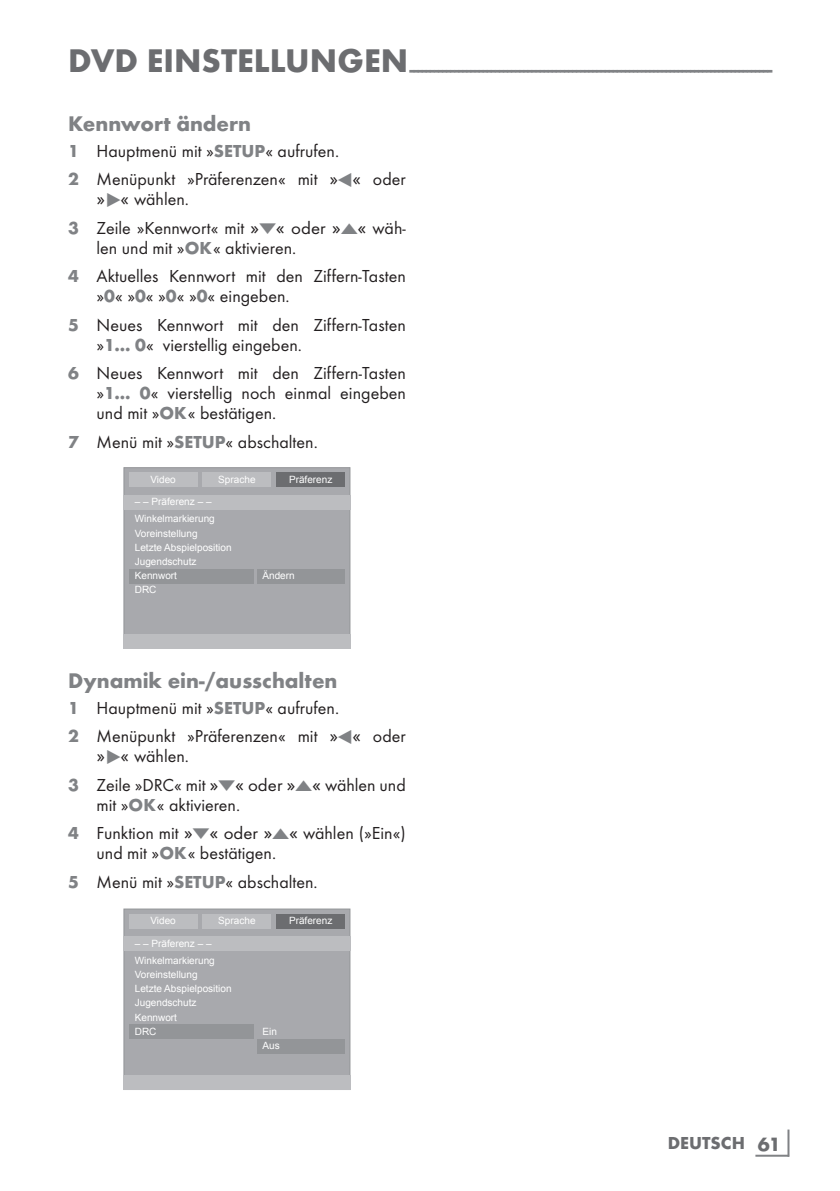
<style>
.page{position:relative;width:840px;height:1191px;background:#fff}
.page>*{position:absolute;margin:0;border:0;box-sizing:border-box;transform-origin:0 0}
.t1{font:700 22px "Futura TOT";color:#808285}
.t2{font:700 20px "Futura TOT";color:#808285}
.t3{font:18px/28.6px "Futura TOT Boo";color:#231f20}
.t4{font:700 18px "Futura TOT";color:#6c6d70}
.t5{font:10px/14.2px "Arial";color:#fff}
.s1{font-family:"Futura TOT";font-weight:700;color:#808285}
.s2{font-size:20px}
.s3{font-family:"BEKOYB1 RC";font-size:27.2px;color:#808285}
.s4{font-family:"BEKOYB1 RC";font-size:20px;color:#808285}
</style>
<div class="page">
<hr style="left:787px;top:1129px;width:2px;height:27px;background:#808285">
<hr style="left:755px;top:1154px;width:33px;height:2px;background:#808285">
<div style="left:123px;top:467px;width:227px;height:181px;background:#a8a9ad;border:1px solid #939598"></div>
<div style="left:129px;top:473px;width:68px;height:14px;background:#bcbdc0"></div>
<div style="left:276px;top:473px;width:68px;height:14px;background:#6c6d70"></div>
<div style="left:203px;top:473px;width:68px;height:14px;background:#bcbdc0"></div>
<div style="left:123px;top:495px;width:227px;height:15px;background:#bcbdc0"></div>
<div style="left:123px;top:634px;width:227px;height:14px;background:#bcbdc0"></div>
<div style="left:257px;top:569px;width:87px;height:14px;background:#939598"></div>
<div style="left:129px;top:569px;width:125px;height:14px;background:#939598"></div>
<div style="left:123px;top:908px;width:227px;height:182px;background:#a8a9ad;border:1px solid #939598"></div>
<div style="left:129px;top:914px;width:68px;height:14px;background:#bcbdc0"></div>
<div style="left:276px;top:914px;width:68px;height:14px;background:#6c6d70"></div>
<div style="left:203px;top:914px;width:68px;height:14px;background:#bcbdc0"></div>
<div style="left:123px;top:937px;width:227px;height:14px;background:#bcbdc0"></div>
<div style="left:123px;top:1075px;width:227px;height:15px;background:#bcbdc0"></div>
<div style="left:257px;top:1039px;width:87px;height:14px;background:#939598"></div>
<div style="left:129px;top:1024px;width:125px;height:15px;background:#939598"></div>
<p class="t2" style="left:68px;top:57px;width:705px"><sup>DVD</sup> <sup>EIN</sup> <sup>STELL</sup> <sup>UNG</sup> <sup>EN</sup> -----------------------------------------------------------------------------------------</p>
<p class="t1" style="left:68px;top:110px;width:184px">Kennwort ändern</p>
<p class="t3" style="left:68px;top:136px;width:339px"><span class="s1">1</span> Hauptmenü mit »<span class="s1">Setup</span>« aufrufen.<br><span class="s1">2</span> Menüpunkt »Präferenzen« mit <span class="s2">»</span><span class="s3">B</span><span class="s2">«</span> oder</p>
<p class="t3" style="left:68px;top:185px;width:339px;text-indent:28px"><span class="s2">»</span><span class="s3">A</span><span class="s2">«</span> wählen.<br><span class="s1">3</span> Zeile »Kennwort« mit <span class="s2">»</span><span class="s4">C</span><span class="s2">«</span> oder <span class="s2">»</span><span class="s4">D</span><span class="s2">«</span> wäh-</p>
<p class="t3" style="left:68px;top:233px;width:339px;text-indent:28px">len und mit »<span class="s1">OK</span>« aktivieren.<br><span class="s1">4</span> Aktuelles Kennwort mit den Ziffern-Tasten</p>
<p class="t3" style="left:68px;top:282px;width:339px;text-indent:28px">»<span class="s1">0</span>« »<span class="s1">0</span>« »<span class="s1">0</span>« »<span class="s1">0</span>« eingeben.<br><span class="s1">5</span> Neues Kennwort mit den Ziffern-Tasten</p>
<p class="t3" style="left:68px;top:330px;width:339px;text-indent:28px">»<span class="s1">1... 0</span>« vierstellig eingeben.<br><span class="s1">6</span> Neues Kennwort mit den Ziffern-Tasten</p>
<p class="t3" style="left:96px;top:383px;width:311px;line-height:20px">»<span class="s1">1... 0</span>« vierstellig noch einmal eingeben und mit »<span class="s1">OK</span>« bestätigen.</p>
<p class="t3" style="left:68px;top:427px;width:251px"><span class="s1">7</span> Menü mit »<span class="s1">Setup</span>« abschalten.</p>
<p class="t5" style="left:150px;top:472px;width:27px">Video</p>
<p class="t5" style="left:218px;top:472px;width:39px">Sprache</p>
<p class="t5" style="left:289px;top:472px;width:45px">Präferenz</p>
<p class="t5" style="left:135px;top:493px;width:82px;line-height:17px">– – Präferenz – –<br>Winkelmarkierung</p>
<p class="t5" style="left:135px;top:526px;width:98px">Voreinstellung<br>Letzte Abspielposition<br>Jugendschutz<br>Kennwort</p>
<p class="t5" style="left:262px;top:568px;width:34px">Ändern</p>
<p class="t5" style="left:135px;top:583px;width:23px">DRC</p>
<p class="t1" style="left:68px;top:667px;width:271px">Dynamik ein-/ausschalten</p>
<p class="t3" style="left:68px;top:693px;width:339px"><span class="s1">1</span> Hauptmenü mit »<span class="s1">Setup</span>« aufrufen.<br><span class="s1">2</span> Menüpunkt »Präferenzen« mit <span class="s2">»</span><span class="s3">B</span><span class="s2">«</span> oder</p>
<p class="t3" style="left:68px;top:742px;width:339px;text-indent:28px"><span class="s2">»</span><span class="s3">A</span><span class="s2">«</span> wählen.<br><span class="s1">3</span> Zeile »DRC« mit <span class="s2">»</span><span class="s4">C</span><span class="s2">«</span> oder <span class="s2">»</span><span class="s4">D</span><span class="s2">«</span> wählen und</p>
<p class="t3" style="left:68px;top:790px;width:339px;text-indent:28px">mit »<span class="s1">OK</span>« aktivieren.<br><span class="s1">4</span> Funktion mit <span class="s2">»</span><span class="s4">C</span><span class="s2">«</span> oder <span class="s2">»</span><span class="s4">D</span><span class="s2">«</span> wählen (»Ein«)</p>
<p class="t3" style="left:68px;top:839px;width:251px;text-indent:28px">und mit »<span class="s1">OK</span>« bestätigen.<br><span class="s1">5</span> Menü mit »<span class="s1">Setup</span>« abschalten.</p>
<p class="t5" style="left:150px;top:913px;width:27px">Video</p>
<p class="t5" style="left:218px;top:913px;width:39px">Sprache</p>
<p class="t5" style="left:289px;top:913px;width:45px">Präferenz</p>
<p class="t5" style="left:135px;top:935px;width:82px;line-height:17px">– – Präferenz – –<br>Winkelmarkierung</p>
<p class="t5" style="left:135px;top:967px;width:98px">Voreinstellung<br>Letzte Abspielposition<br>Jugendschutz</p>
<p class="t5" style="left:262px;top:1024px;width:19px">Ein<br>Aus</p>
<p class="t5" style="left:135px;top:1010px;width:44px">Kennwort<br>DRC</p>
<p class="t4" style="left:667px;top:1132px;width:114px">DEUTSCH <span class="s2">61</span></p>
</div>
